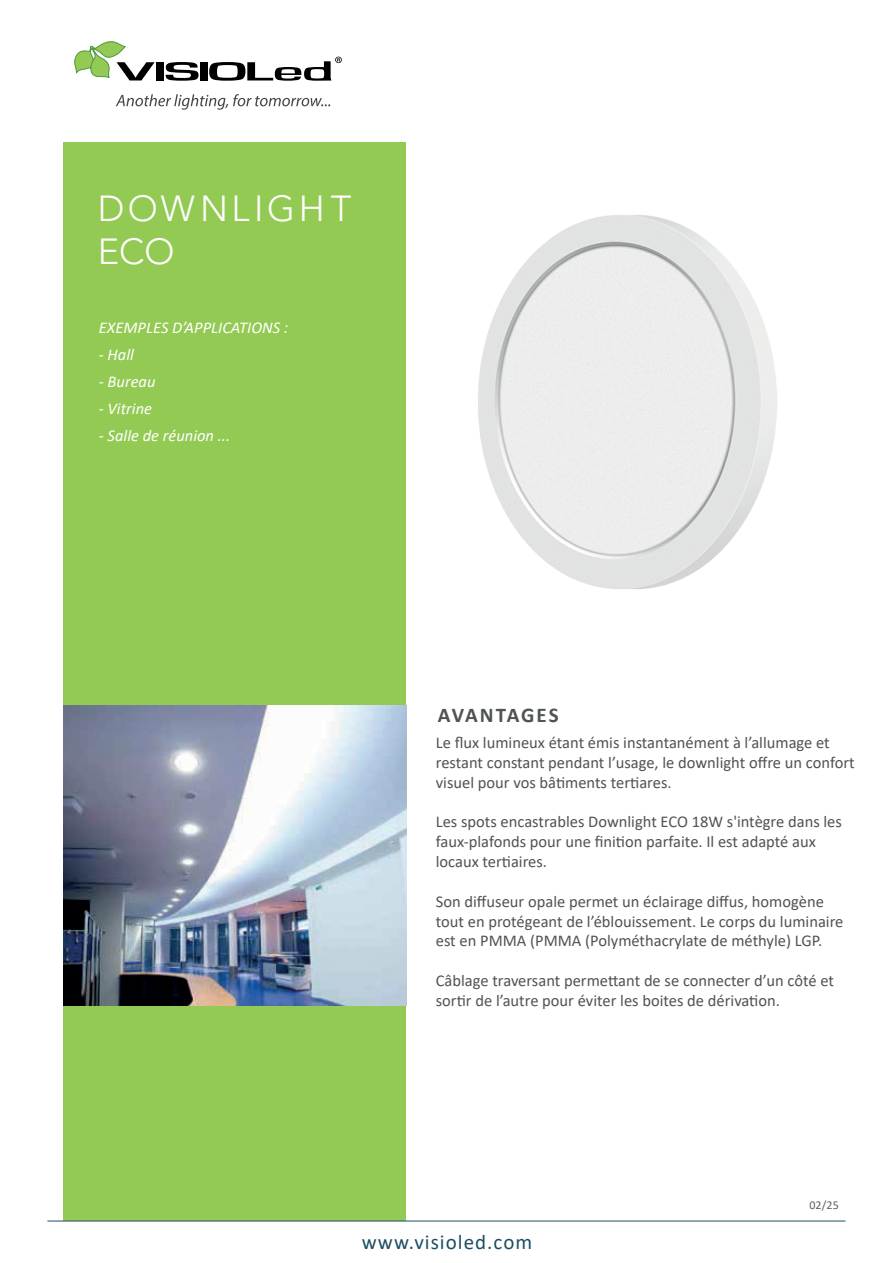
<style>
.page{position:relative;width:893px;height:1263px;background:#fff}
.page>*{position:absolute;margin:0;border:0;box-sizing:border-box;transform-origin:0 0}
.t1{font:300 36px/43.2px "Avenir LT Std";letter-spacing:.1em;color:#fff}
.t2{font:21px "Calibri";letter-spacing:.05em;color:#1d4e63}
.t3{font:700 21px "Calibri";letter-spacing:.09em;color:#4f5353}
.t4{font:16.5px/19.8px "Calibri";color:#505354}
.t5{font:italic 16.5px "Calibri";color:#fff}
.t6{font:12px "Calibri";color:#5c5f5f}
</style>
<div class="page">
<div style="left:64px;top:142px;width:342px;height:1078px;background:#93ca53"></div>
<hr style="left:47px;top:1221px;width:799px;height:1px;background:#1d4e63">
<div style="left:156px;top:62px;width:8px;height:18px;background:#000001"></div>
<svg style="left:166px;top:62px;width:33px;height:19px"></svg>
<div style="left:200px;top:62px;width:7px;height:18px;background:#000001"></div>
<svg style="left:74px;top:41px;width:81px;height:40px"></svg>
<svg style="left:209px;top:57px;width:133px;height:24px"></svg>
<svg style="left:116px;top:94px;width:214px;height:16px"></svg>
<img style="left:64px;top:706px;width:342px;height:300px">
<img style="left:478px;top:215px;width:299px;height:374px">
<h1 class="t1" style="left:98px;top:187px;width:255px">DOWNLIGHT<br>ECO</h1>
<p class="t5" style="left:99px;top:316px;width:191px">EXEMPLES D’APPLICATIONS :</p>
<p class="t5" style="left:99px;top:343px;width:37px">- Hall</p>
<p class="t5" style="left:99px;top:370px;width:58px">- Bureau</p>
<p class="t5" style="left:99px;top:397px;width:55px">- Vitrine</p>
<p class="t5" style="left:99px;top:424px;width:133px">- Salle de réunion ...</p>
<p class="t3" style="left:438px;top:700px;width:122px">AVANTAGES</p>
<p class="t4" style="left:436px;top:732px;width:420px">Le flux lumineux étant émis instantanément à l’allumage et restant constant pendant l’usage, le downlight offre un confort visuel pour vos bâtiments tertiares.</p>
<p class="t4" style="left:436px;top:812px;width:408px">Les spots encastrables Downlight ECO 18W s'intègre dans les faux-plafonds pour une finition parfaite. Il est adapté aux locaux tertiaires.</p>
<p class="t4" style="left:436px;top:891px;width:409px">Son diffuseur opale permet un éclairage diffus, homogène tout en protégeant de l’éblouissement. Le corps du luminaire est en PMMA (PMMA (Polyméthacrylate de méthyle) LGP.</p>
<p class="t4" style="left:436px;top:970px;width:400px">Câblage traversant permettant de se connecter d’un côté et sortir de l’autre pour éviter les boites de dérivation.</p>
<p class="t2" style="left:362px;top:1227px;width:172px">www.visioled.com</p>
<p class="t6" style="left:809px;top:1196px;width:31px">02/25</p>
</div>
